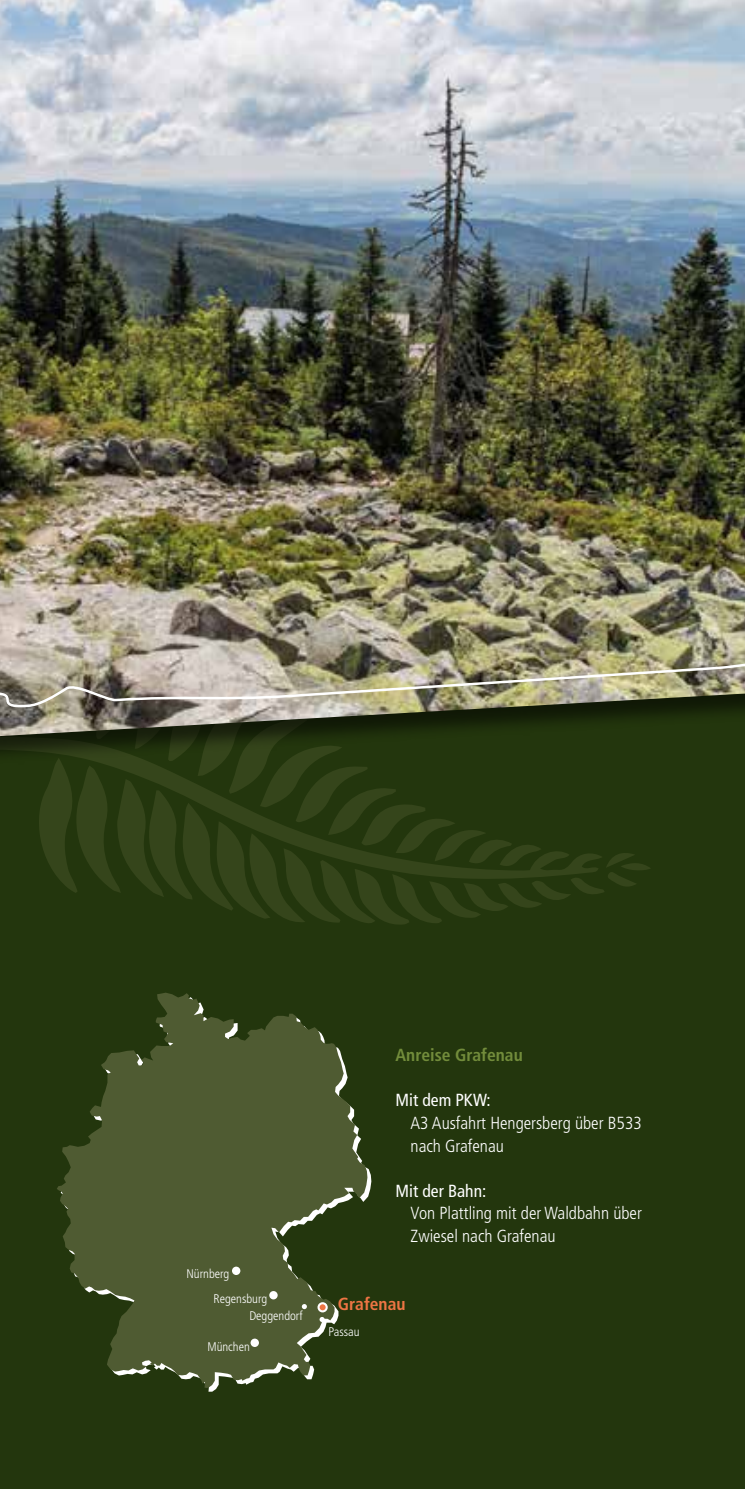
<style>
.page{position:relative;width:745px;height:1489px;background:#fff}
.page>*{position:absolute;margin:0;border:0;box-sizing:border-box;transform-origin:0 0}
.t1{font:300 condensed 17.5px/22.5px "Frutiger";color:#fff}
.t2{font:condensed 17.5px "Frutiger";color:#fff}
.t3{font:700 condensed 17.5px "Frutiger";color:#728c3b}
.t4{font:700 condensed 17.5px "Frutiger";color:#ee7544}
.t5{font:300 condensed 12.5px/24.8px "Frutiger";color:#fff}
</style>
<div class="page">
<div style="left:0;top:661px;width:744px;height:827px;background:#23360d"></div>
<img style="left:0;top:0;width:744px;height:618px">
<svg style="left:0;top:618px;width:744px;height:307px"></svg>
<svg style="left:57px;top:992px;width:310px;height:395px;fill:#4f5b32"></svg>
<div style="left:232px;top:1266px;width:8px;height:8px;background:#fff;border-radius:50%"></div>
<div style="left:250px;top:1338px;width:9px;height:8px;background:#fff;border-radius:50%"></div>
<svg style="left:269px;top:1290px;width:8px;height:9px"></svg>
<svg style="left:319px;top:1316px;width:5px;height:5px"></svg>
<svg style="left:301px;top:1303px;width:6px;height:5px"></svg>
<div style="left:318px;top:1303px;width:8px;height:8px;background:#ee7544;border-radius:50%"></div>
<div style="left:317px;top:1302px;width:10px;height:10px;border:2px solid #fff;border-radius:50%"></div>
<p class="t5" style="left:213px;top:1261px;width:55px;text-indent:-27px">Nürnberg<br>Regensburg</p>
<p class="t5" style="left:249px;top:1302px;width:55px">Deggendorf</p>
<p class="t5" style="left:207px;top:1334px;width:44px">München</p>
<p class="t3" style="left:395px;top:1045px;width:129px">Anreise Grafenau</p>
<p class="t2" style="left:395px;top:1090px;width:96px">Mit dem PKW:</p>
<p class="t1" style="left:410px;top:1111px;width:232px">A3 Ausfahrt Hengersberg über B533 nach Grafenau</p>
<p class="t2" style="left:395px;top:1180px;width:92px">Mit der Bahn:</p>
<p class="t1" style="left:410px;top:1201px;width:233px">Von Plattling mit der Waldbahn über<br>Zwiesel nach Grafenau</p>
<p class="t4" style="left:338px;top:1294px;width:69px">Grafenau</p>
<p class="t5" style="left:328px;top:1318px;width:33px">Passau</p>
</div>
